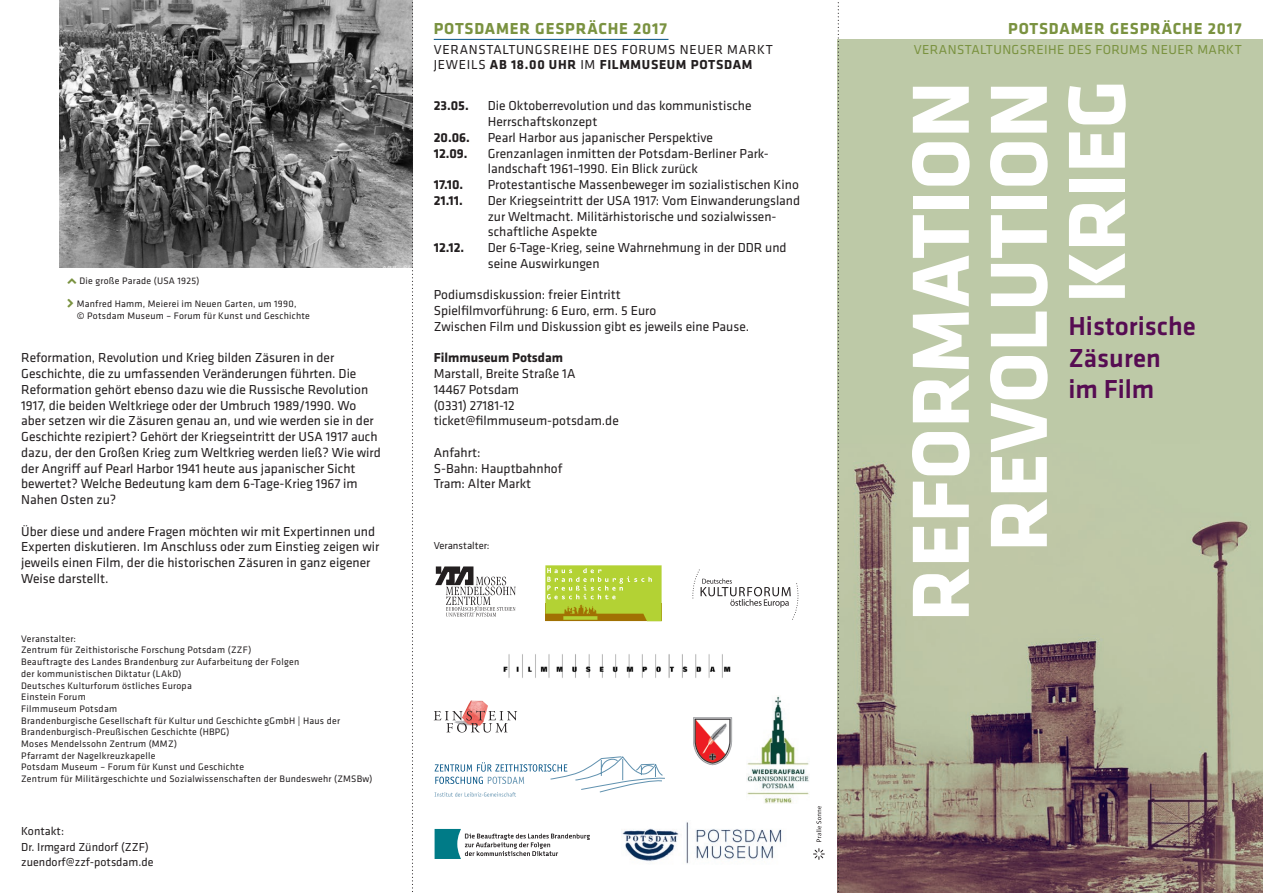
<style>
.page{position:relative;width:1263px;height:893px;background:#fff}
.page>*{position:absolute;margin:0;border:0;box-sizing:border-box;transform-origin:0 0}
.t1{font:700 84px/78px "Klavika Basic";color:#fff;text-align:right}
.t2{font:500 27px/31.5px "Klavika Basic";color:#560c52}
.t3{font:700 16.5px "Klavika Basic";letter-spacing:.05em;color:#7a9240}
.t4{font:13.5px/15.8px "Klavika Basic";color:#231f20}
.t5{font:13.5px/15px "Klavika Basic";letter-spacing:.05em;color:#231f20}
.t6{font:700 13.5px "Klavika Basic";color:#231f20}
.t7{font:13.5px "Klavika Basic";letter-spacing:.03em;color:#7a9240}
.t8{font:12px/15.8px "Klavika Basic";color:#231f20}
.t9{font:10.5px "Klavika Basic";color:#231f20}
.t10{font:9.75px/11.7px "Klavika Basic";letter-spacing:.025em;color:#231f20}
.s1{font-weight:700}
</style>
<div class="page">
<svg style="left:816px;top:806px;width:5px;height:36px"></svg>
<svg style="left:813px;top:849px;width:11px;height:10px"></svg>
<svg style="left:435px;top:756px;width:230px;height:41px"></svg>
<svg style="left:435px;top:566px;width:81px;height:51px"></svg>
<svg style="left:545px;top:565px;width:117px;height:56px;background:#b5c93b"></svg>
<img style="left:692px;top:569px;width:107px;height:51px">
<img style="left:747px;top:696px;width:62px;height:107px">
<img style="left:693px;top:717px;width:39px;height:49px">
<svg style="left:435px;top:829px;width:155px;height:30px"></svg>
<img style="left:622px;top:822px;width:160px;height:42px">
<img style="left:503px;top:654px;width:228px;height:24px">
<img style="left:465px;top:700px;width:23px;height:11px">
<svg style="left:434px;top:711px;width:83px;height:21px"></svg>
<hr style="left:434px;top:39px;width:234px;height:1px;background:#005285">
<img style="left:839px;top:39px;width:424px;height:854px">
<img style="left:59px;top:0;width:353px;height:268px">
<svg style="left:412px;top:0;width:1px;height:892px"></svg>
<svg style="left:838px;top:2px;width:1px;height:891px"></svg>
<p class="t10" style="left:80px;top:275px;width:121px">Die große Parade (USA 1925)</p>
<p class="t10" style="left:77px;top:298px;width:235px">Manfred Hamm, Meierei im Neuen Garten, um 1990,<br>© Potsdam Museum – Forum für Kunst und Geschichte</p>
<p class="t4" style="left:21px;top:349px;width:361px">Reformation, Revolution und Krieg bilden Zäsuren in der Geschichte, die zu umfassenden Veränderungen führten. Die Reformation gehört ebenso dazu wie die Russische Revolution 1917, die beiden Weltkriege oder der Umbruch 1989/1990. Wo aber setzen wir die Zäsuren genau an, und wie werden sie in der Geschichte rezipiert? Gehört der Kriegseintritt der USA 1917 auch dazu, der den Großen Krieg zum Weltkrieg werden ließ? Wie wird der Angriff auf Pearl Harbor 1941 heute aus japanischer Sicht bewertet? Welche Bedeutung kam dem 6-Tage-Krieg 1967 im Nahen Osten zu?</p>
<p class="t4" style="left:21px;top:523px;width:359px">Über diese und andere Fragen möchten wir mit Expertinnen und Experten diskutieren. Im Anschluss oder zum Einstieg zeigen wir jeweils einen Film, der die historischen Zäsuren in ganz eigener Weise darstellt.</p>
<p class="t10" style="left:21px;top:632px;width:353px">Veranstalter:<br>Zentrum für Zeithistorische Forschung Potsdam (ZZF)<br>Beauftragte des Landes Brandenburg zur Aufarbeitung der Folgen<br>der kommunistischen Diktatur (LAkD)<br>Deutsches Kulturforum östliches Europa<br>Einstein Forum<br>Filmmuseum Potsdam<br>Brandenburgische Gesellschaft für Kultur und Geschichte gGmbH | Haus der Brandenburgisch-Preußischen Geschichte (HBPG)<br>Moses Mendelssohn Zentrum (MMZ)<br>Pfarramt der Nagelkreuzkapelle<br>Potsdam Museum – Forum für Kunst und Geschichte<br>Zentrum für Militärgeschichte und Sozialwissenschaften der Bundeswehr (ZMSBw)</p>
<p class="t8" style="left:21px;top:823px;width:134px">Kontakt:<br>Dr. Irmgard Zündorf (ZZF) zuendorf@zzf-potsdam.de</p>
<p class="t3" style="left:434px;top:16px;width:235px">POTSDAMER GESPRÄCHE 2017</p>
<p class="t5" style="left:434px;top:41px;width:341px">VERANSTALTUNGSREIHE DES FORUMS NEUER MARKT<br>JEWEILS <span class="s1">AB 18.00 UHR</span> IM <span class="s1">FILMMUSEUM POTSDAM</span></p>
<p class="t6" style="left:434px;top:96px;width:36px">23.05.</p>
<p class="t4" style="left:488px;top:97px;width:265px">Die Oktoberrevolution und das kommunistische<br>Herrschaftskonzept</p>
<p class="t6" style="left:434px;top:128px;width:38px">20.06.</p>
<p class="t4" style="left:488px;top:129px;width:227px">Pearl Harbor aus japanischer Perspektive</p>
<p class="t6" style="left:434px;top:143px;width:35px">12.09.</p>
<p class="t4" style="left:488px;top:145px;width:281px">Grenzanlagen inmitten der Potsdam-Berliner Park&shy;landschaft 1961–1990. Ein Blick zurück</p>
<p class="t6" style="left:434px;top:175px;width:31px">17.10.</p>
<p class="t4" style="left:488px;top:176px;width:313px">Protestantische Massenbeweger im sozialistischen Kino</p>
<p class="t6" style="left:434px;top:191px;width:30px">21.11.</p>
<p class="t4" style="left:488px;top:192px;width:314px">Der Kriegseintritt der USA 1917: Vom Einwanderungsland zur Weltmacht. Militärhistorische und sozialwissen&shy;schaftliche Aspekte</p>
<p class="t6" style="left:434px;top:238px;width:32px">12.12.</p>
<p class="t4" style="left:488px;top:239px;width:300px">Der 6-Tage-Krieg, seine Wahrnehmung in der DDR und seine Auswirkungen</p>
<p class="t4" style="left:434px;top:287px;width:317px">Podiumsdiskussion: freier Eintritt<br>Spielfilmvorführung: 6 Euro, erm. 5 Euro<br>Zwischen Film und Diskussion gibt es jeweils eine Pause.</p>
<p class="t6" style="left:434px;top:348px;width:131px">Filmmuseum Potsdam</p>
<p class="t4" style="left:434px;top:365px;width:187px">Marstall, Breite Straße 1A<br>14467 Potsdam<br>(0331) 27181-12 ticket@filmmuseum-potsdam.de</p>
<p class="t4" style="left:434px;top:444px;width:130px">Anfahrt:<br>S-Bahn: Hauptbahnhof<br>Tram: Alter Markt</p>
<p class="t9" style="left:434px;top:538px;width:57px">Veranstalter:</p>
<p class="t3" style="left:1008px;top:16px;width:235px">POTSDAMER GESPRÄCHE 2017</p>
<p class="t7" style="left:914px;top:41px;width:329px">VERANSTALTUNGSREIHE DES FORUMS NEUER MARKT</p>
<h1 class="t1" style="left:898px;top:621px;width:543px;rotate:-90deg">REFORMATION<br>REVOLUTION<br>KRIEG</h1>
<h2 class="t2" style="left:1068px;top:310px;width:129px">Historische<br>Zäsuren im Film</h2>
</div>
